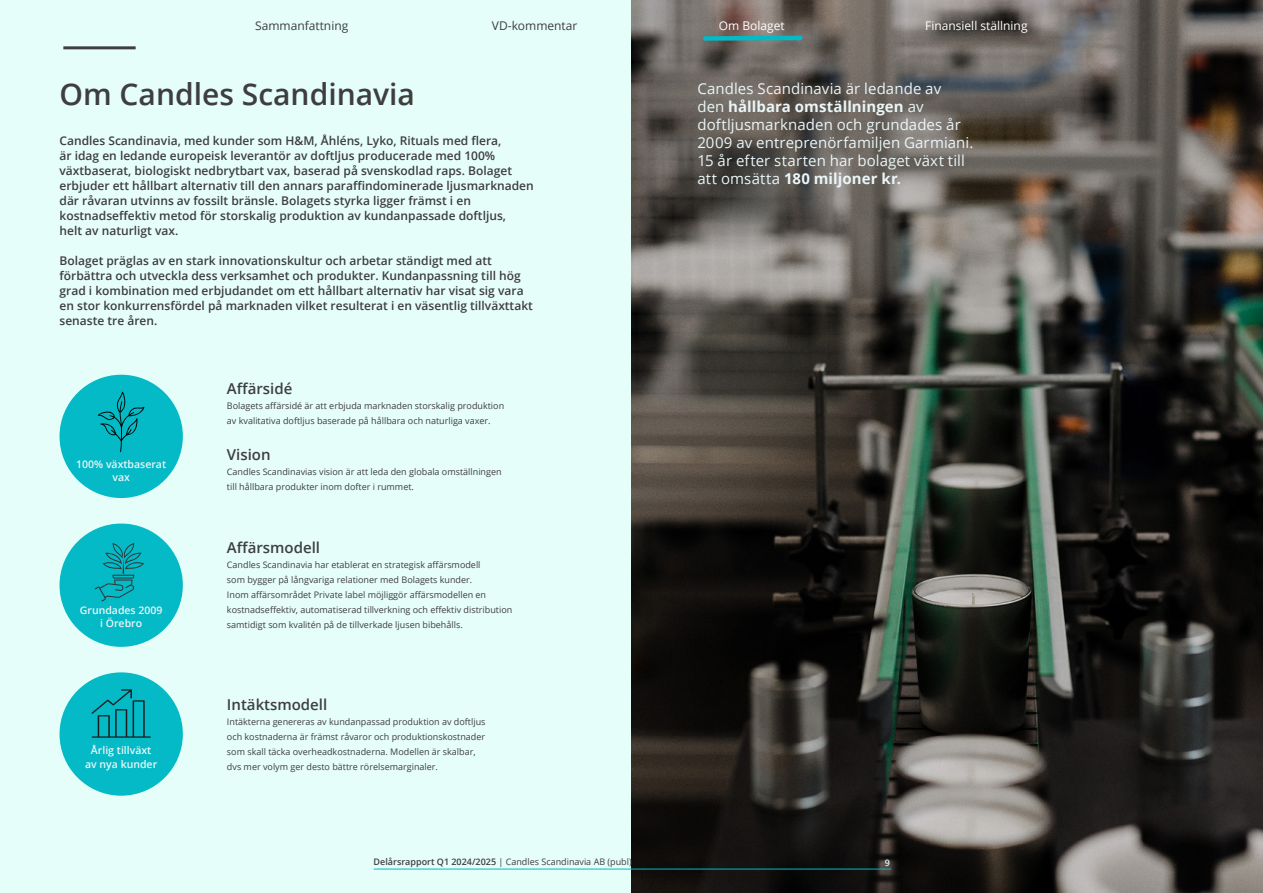
<style>
.page{position:relative;width:1263px;height:893px;background:#e6fef9}
.page>*{position:absolute;margin:0;border:0;box-sizing:border-box;transform-origin:0 0}
.Table_txt_1_8_22{font:600 30px "Open Sans";color:#3e3e3f}
.Body_12_18_Reg_R{font:15px "Open Sans";letter-spacing:.005em;color:#eaf6f8}
.Body_12_18_Reg_R-2{font:700 15px "Open Sans";letter-spacing:.005em;color:#eaf6f8}
.Table_txt_1_8_22-2{font:600 15px "Open Sans";color:#3e3e3f}
.Table_txt_1_8_22-3{font:600 12px/15px "Open Sans";color:#3e3e3f}
.Table_txt_1_8_22-4{font:12px "Open Sans";color:#fff}
.Table_txt_1_8_22-5{font:12px "Open Sans";color:#3e3e3f}
.Table_txt_1_8_22-6{font:600 10.5px/13.5px "Open Sans";color:#eaf6f8;text-align:center}
.Table_txt_1_8_22-7{font:9px/15px "Open Sans";color:#3e3e3f}
.Table_txt_1_8_22-8{font:600 9px "Open Sans";color:#e3fdf9}
.s1{font-weight:600}
.s2{font-weight:400}
</style>
<div class="page">
<img style="left:631px;top:0;width:632px;height:893px">
<div style="left:705px;top:36px;width:95px;height:5px;background:#03bac6"></div>
<hr style="left:374px;top:869px;width:517px;height:1px;background:#03bac6">
<hr style="left:63px;top:46px;width:73px;height:3px;background:#3e3e3f">
<div style="left:60px;top:672px;width:123px;height:124px;background:#03bac6;border-radius:50%"></div>
<svg style="left:91px;top:689px;width:60px;height:49px"></svg>
<div style="left:60px;top:524px;width:123px;height:123px;background:#03bac6;border-radius:50%"></div>
<svg style="left:95px;top:543px;width:49px;height:58px"></svg>
<div style="left:60px;top:375px;width:123px;height:123px;background:#03bac6;border-radius:50%"></div>
<svg style="left:98px;top:392px;width:47px;height:60px"></svg>
<p class="Table_txt_1_8_22-5" style="left:255px;top:18px;width:95px">Sammanfattning</p>
<p class="Table_txt_1_8_22-5" style="left:492px;top:18px;width:87px">VD-kommentar</p>
<p class="Table_txt_1_8_22-4" style="left:719px;top:18px;width:67px">Om Bolaget</p>
<p class="Table_txt_1_8_22-4" style="left:925px;top:18px;width:104px">Finansiell ställning</p>
<p class="Table_txt_1_8_22" style="left:60px;top:74px;width:357px">Om Candles Scandinavia</p>
<p class="Table_txt_1_8_22-3" style="left:60px;top:133px;width:476px">Candles Scandinavia, med kunder som H&amp;M, Åhléns, Lyko, Rituals med flera,<br>är idag en ledande europeisk leverantör av doftljus producerade med 100% växtbaserat, biologiskt nedbrytbart vax, baserad på svenskodlad raps. Bolaget erbjuder ett hållbart alternativ till den annars paraffindominerade ljusmarknaden där råvaran utvinns av fossilt bränsle. Bolagets styrka ligger främst i en kostnadseffektiv metod för storskalig produktion av kundanpassade doftljus,<br>helt av naturligt vax.</p>
<p class="Table_txt_1_8_22-3" style="left:60px;top:253px;width:475px">Bolaget präglas av en stark innovationskultur och arbetar ständigt med att förbättra och utveckla dess verksamhet och produkter. Kundanpassning till hög grad i kombination med erbjudandet om ett hållbart alternativ har visat sig vara en stor konkurrensfördel på marknaden vilket resulterat i en väsentlig tillväxttakt senaste tre åren.</p>
<p class="Table_txt_1_8_22-6" style="left:76px;top:457px;width:91px">100% växtbaserat</p>
<p class="Table_txt_1_8_22-6" style="left:112px;top:470px;width:19px">vax</p>
<p class="Table_txt_1_8_22-6" style="left:80px;top:603px;width:84px">Grundades 2009</p>
<p class="Table_txt_1_8_22-6" style="left:100px;top:617px;width:43px">i Örebro</p>
<p class="Table_txt_1_8_22-6" style="left:85px;top:743px;width:74px">Årlig tillväxt av nya kunder</p>
<p class="Table_txt_1_8_22-2" style="left:227px;top:378px;width:67px">Affärsidé</p>
<p class="Table_txt_1_8_22-7" style="left:227px;top:398px;width:279px">Bolagets affärsidé är att erbjuda marknaden storskalig produktion av kvalitativa doftljus baserade på hållbara och naturliga vaxer.</p>
<p class="Table_txt_1_8_22-2" style="left:227px;top:445px;width:45px">Vision</p>
<p class="Table_txt_1_8_22-7" style="left:227px;top:464px;width:276px">Candles Scandinavias vision är att leda den globala omställningen till hållbara produkter inom dofter i rummet.</p>
<p class="Table_txt_1_8_22-2" style="left:227px;top:538px;width:95px">Affärsmodell</p>
<p class="Table_txt_1_8_22-7" style="left:227px;top:557px;width:255px">Candles Scandinavia har etablerat en strategisk affärsmodell</p>
<p class="Table_txt_1_8_22-7" style="left:227px;top:572px;width:247px">som bygger på långvariga relationer med Bolagets kunder.</p>
<p class="Table_txt_1_8_22-7" style="left:227px;top:587px;width:261px">Inom affärsområdet Private label möjliggör affärsmodellen en</p>
<p class="Table_txt_1_8_22-7" style="left:227px;top:602px;width:287px">kostnadseffektiv, automatiserad tillverkning och effektiv distribution</p>
<p class="Table_txt_1_8_22-7" style="left:227px;top:617px;width:237px">samtidigt som kvalitén på de tillverkade ljusen bibehålls.</p>
<p class="Table_txt_1_8_22-2" style="left:227px;top:694px;width:102px">Intäktsmodell</p>
<p class="Table_txt_1_8_22-7" style="left:227px;top:714px;width:260px">Intäkterna genereras av kundanpassad produktion av doftljus och kostnaderna är främst råvaror och produktionskostnader som skall täcka overheadkostnaderna. Modellen är skalbar, dvs mer volym ger desto bättre rörelsemarginaler.</p>
<p class="Table_txt_1_8_22-7" style="left:374px;top:854px;width:260px"><span class="s1">Delårsrapport Q1 2024/2025</span> | Candles Scandinavia AB (publ)</p>
<p class="Body_12_18_Reg_R" style="left:697px;top:78px;width:245px">Candles Scandinavia är ledande av</p>
<p class="Body_12_18_Reg_R-2" style="left:697px;top:96px;width:228px"><span class="s2">den</span> hållbara omställningen <span class="s2">av</span></p>
<p class="Body_12_18_Reg_R" style="left:697px;top:114px;width:265px">doftljusmarknaden och grundades år</p>
<p class="Body_12_18_Reg_R" style="left:697px;top:132px;width:277px">2009 av entreprenörfamiljen Garmiani.</p>
<p class="Body_12_18_Reg_R" style="left:697px;top:150px;width:269px">15 år efter starten har bolaget växt till</p>
<p class="Body_12_18_Reg_R-2" style="left:697px;top:168px;width:205px"><span class="s2">att omsätta</span> 180 miljoner kr.</p>
<p class="Table_txt_1_8_22-8" style="left:885px;top:856px;width:7px">9</p>
</div>
